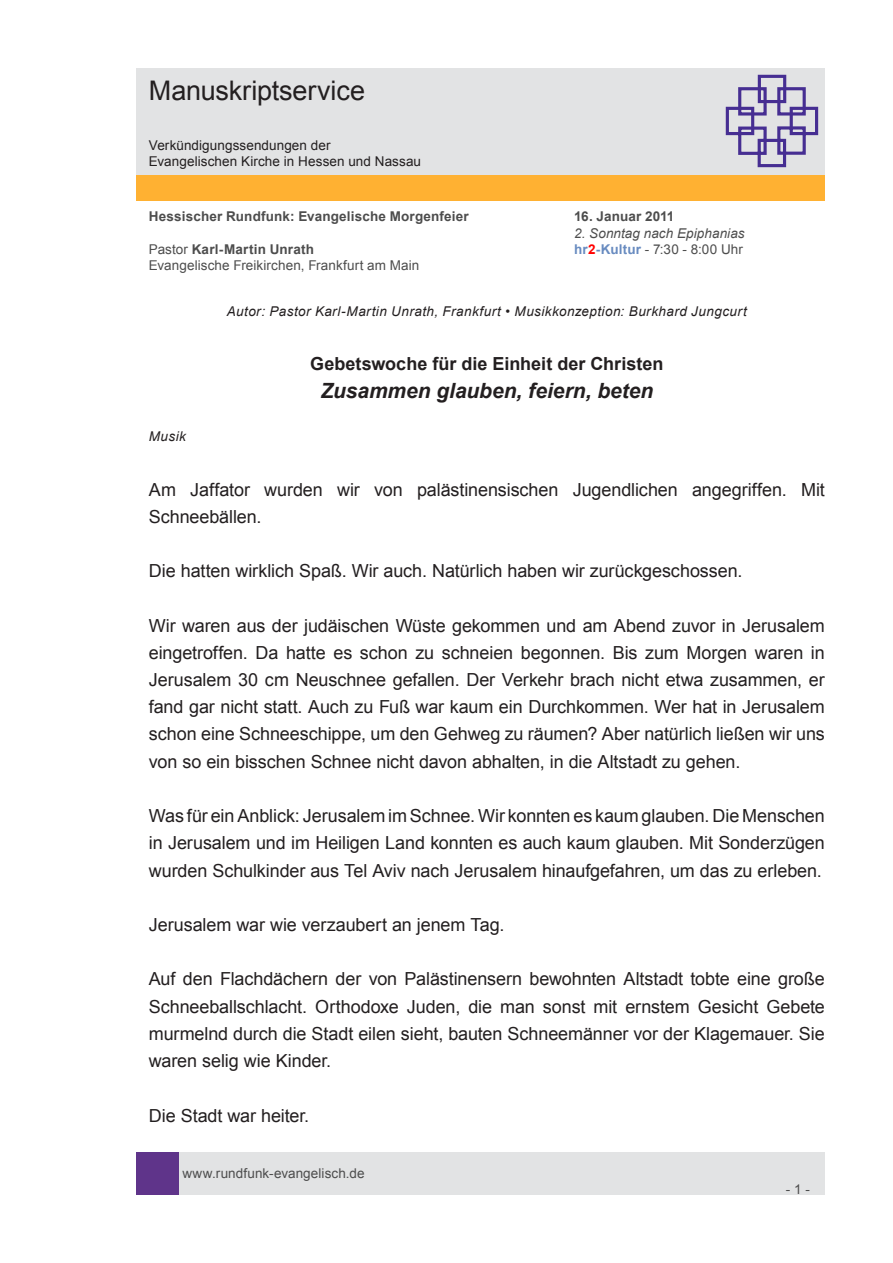
<style>
.page{position:relative;width:893px;height:1263px;background:#fff}
.page>*{position:absolute;margin:0;border:0;box-sizing:border-box;transform-origin:0 0}
.t1{font:27px "Arial";letter-spacing:-.005em;color:#231f20}
.t2{font:italic 700 21px "Arial";color:#231f20}
.t3{font:18px/27.2px "Arial";letter-spacing:-.005em;color:#231f20;text-align:justify}
.t4{font:700 18px "Arial";color:#231f20}
.t5{font:13.5px "Arial";letter-spacing:.005em;color:#4d4d4d}
.t6{font:700 13.5px "Arial";letter-spacing:.015em;color:#4d4d4d}
.t7{font:italic 13.5px "Arial";letter-spacing:.035em;color:#231f20}
.t8{font:13.5px/16.2px "Arial";letter-spacing:.005em;color:#231f20}
.t9{font:italic 13.5px "Arial";letter-spacing:.005em;color:#4d4d4d}
.s1{font-weight:400}
.s2{font-weight:700;color:#688bc0}
.s3{font-weight:700;color:#f00}
</style>
<div class="page">
<div style="left:179px;top:1152px;width:646px;height:43px;background:#e2e3e4"></div>
<div style="left:136px;top:1152px;width:43px;height:43px;background:#5f348a"></div>
<div style="left:136px;top:175px;width:689px;height:26px;background:#ffb132"></div>
<div style="left:136px;top:68px;width:689px;height:106px;background:#e2e3e4"></div>
<svg style="left:725px;top:74px;width:94px;height:94px"></svg>
<h1 class="t1" style="left:149px;top:73px;width:218px">Manuskriptservice</h1>
<p class="t8" style="left:149px;top:137px;width:274px">Verkündigungssendungen der<br>Evangelischen Kirche in Hessen und Nassau</p>
<p class="t6" style="left:149px;top:208px;width:322px">Hessischer Rundfunk: Evangelische Morgenfeier</p>
<p class="t6" style="left:574px;top:208px;width:102px">16. Januar 2011</p>
<p class="t9" style="left:574px;top:224px;width:172px">2. Sonntag nach Epiphanias</p>
<p class="t6" style="left:149px;top:240px;width:167px"><span class="s1">Pastor</span> Karl-Martin Unrath</p>
<p class="t5" style="left:574px;top:240px;width:170px"><span class="s2">hr</span><span class="s3">2</span><span class="s2">-Kultur</span> - 7:30 - 8:00 Uhr</p>
<p class="t5" style="left:149px;top:256px;width:272px">Evangelische Freikirchen, Frankfurt am Main</p>
<p class="t7" style="left:149px;top:428px;width:39px">Musik</p>
<p class="t7" style="left:227px;top:302px;width:521px">Autor: Pastor Karl-Martin Unrath, Frankfurt • Musikkonzeption: Burkhard Jungcurt</p>
<p class="t4" style="left:310px;top:352px;width:355px">Gebetswoche für die Einheit der Christen</p>
<p class="t2" style="left:320px;top:377px;width:334px">Zusammen glauben, feiern, beten</p>
<p class="t3" style="left:149px;top:476px;width:677px">Am Jaffator wurden wir von palästinensischen Jugendlichen angegriffen. Mit<br>Schneebällen.</p>
<p class="t3" style="left:149px;top:557px;width:595px">Die hatten wirklich Spaß. Wir auch. Natürlich haben wir zurückgeschossen.</p>
<p class="t3" style="left:149px;top:612px;width:678px">Wir waren aus der judäischen Wüste gekommen und am Abend zuvor in Jerusalem eingetroffen. Da hatte es schon zu schneien begonnen. Bis zum Morgen waren in Jerusalem 30 cm Neuschnee gefallen. Der Verkehr brach nicht etwa zusammen, er fand gar nicht statt. Auch zu Fuß war kaum ein Durchkommen. Wer hat in Jerusalem schon eine Schneeschippe, um den Gehweg zu räumen? Aber natürlich ließen wir uns von so ein bisschen Schnee nicht davon abhalten, in die Altstadt zu gehen.</p>
<p class="t3" style="left:149px;top:802px;width:678px">Was für ein Anblick: Jerusalem im Schnee. Wir konnten es kaum glauben. Die Menschen in Jerusalem und im Heiligen Land konnten es auch kaum glauben. Mit Sonderzügen wurden Schulkinder aus Tel Aviv nach Jerusalem hinaufgefahren, um das zu erleben.</p>
<p class="t3" style="left:149px;top:911px;width:357px">Jerusalem war wie verzaubert an jenem Tag.</p>
<p class="t3" style="left:149px;top:966px;width:677px">Auf den Flachdächern der von Palästinensern bewohnten Altstadt tobte eine große Schneeballschlacht. Orthodoxe Juden, die man sonst mit ernstem Gesicht Gebete murmelnd durch die Stadt eilen sieht, bauten Schneemänner vor der Klagemauer. Sie waren selig wie Kinder.</p>
<p class="t3" style="left:149px;top:1102px;width:162px">Die Stadt war heiter.</p>
<p class="t5" style="left:182px;top:1164px;width:184px">www.rundfunk-evangelisch.de</p>
<p class="t5" style="left:786px;top:1180px;width:26px">- 1 -</p>
</div>
